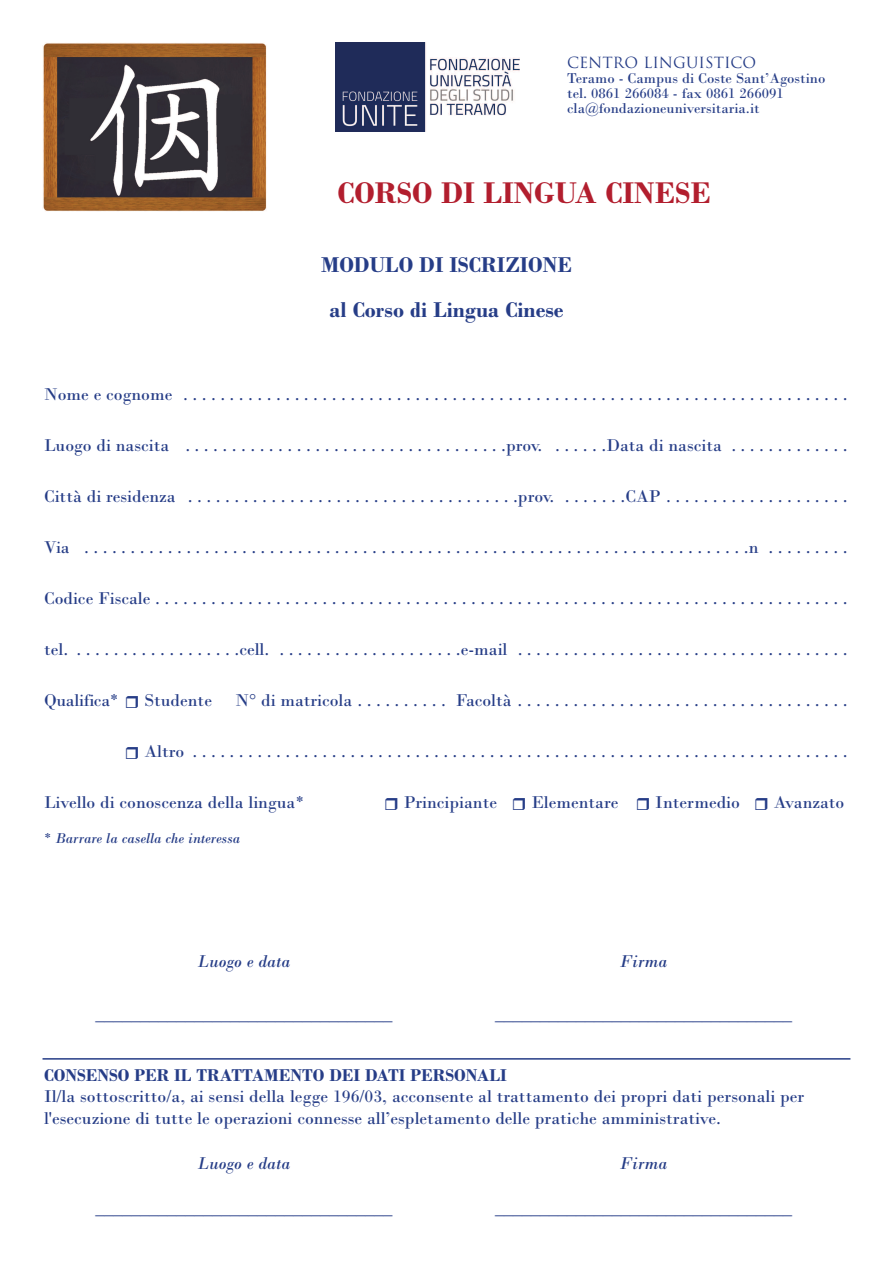
<style>
.page{position:relative;width:893px;height:1263px;background:#fff}
.page>*{position:absolute;margin:0;border:0;box-sizing:border-box;transform-origin:0 0}
.t1{font:700 31.5px "Bodoni";color:#b21e2e}
.t2{font:700 22.5px/45px "Bodoni";color:#263d87;text-align:center}
.t3{font:18px/21.6px "Bodoni";color:#263d87}
.t4{font:700 18px "Bodoni";color:#263d87}
.t5{font:italic 18px "Bodoni";color:#263d87}
.t6{font:15px/15px "Bodoni";color:#263d87}
.t7{font:italic 15px "Bodoni";color:#263d87}
.t8{font:15px "Trajan";color:#263d87}
.s1{font-style:normal}
</style>
<div class="page">
<hr style="left:43px;top:1058px;width:807px;height:1px;background:#263d87">
<img style="left:43px;top:43px;width:224px;height:168px">
<img style="left:336px;top:43px;width:183px;height:89px">
<p class="t8" style="left:567px;top:54px;width:191px">CENTRO LINGUISTICO</p>
<p class="t6" style="left:567px;top:71px;width:260px">Teramo - Campus di Coste Sant’Agostino tel. 0861 266084 - fax 0861 266091 cla@fondazioneuniversitaria.it</p>
<h1 class="t1" style="left:337px;top:174px;width:375px">CORSO DI LINGUA CINESE</h1>
<p class="t2" style="left:321px;top:241px;width:252px">MODULO DI ISCRIZIONE al Corso di Lingua Cinese</p>
<p class="t3" style="left:44px;top:383px;width:805px">Nomeecognome ........................................................................</p>
<p class="t3" style="left:44px;top:434px;width:805px">Luogodinascita ...................................prov. ......Datadinascita .............</p>
<p class="t3" style="left:44px;top:485px;width:805px">Cittàdiresidenza ....................................prov. .......CAP....................</p>
<p class="t3" style="left:44px;top:536px;width:805px">Via ........................................................................n .........</p>
<p class="t3" style="left:44px;top:587px;width:805px">CodiceFiscale...........................................................................</p>
<p class="t3" style="left:44px;top:638px;width:805px">tel. ..................cell. ....................e-mail ....................................</p>
<p class="t3" style="left:44px;top:689px;width:76px">Qualifica*</p>
<p class="t3" style="left:144px;top:689px;width:69px">Studente</p>
<p class="t3" style="left:235px;top:689px;width:614px">N°dimatricola.......... Facoltà....................................</p>
<p class="t3" style="left:144px;top:740px;width:705px">Altro .......................................................................</p>
<p class="t3" style="left:44px;top:791px;width:262px">Livello di conoscenza della lingua*</p>
<p class="t3" style="left:404px;top:791px;width:95px">Principiante</p>
<p class="t3" style="left:531px;top:791px;width:89px">Elementare</p>
<p class="t3" style="left:655px;top:791px;width:86px">Intermedio</p>
<p class="t3" style="left:774px;top:791px;width:72px">Avanzato</p>
<p class="t7" style="left:44px;top:829px;width:198px"><span class="s1">*</span> Barrare la casella che interessa</p>
<p class="t5" style="left:198px;top:951px;width:94px">Luogo e data</p>
<p class="t5" style="left:620px;top:951px;width:49px">Firma</p>
<p class="t3" style="left:95px;top:1003px;width:298px">_________________________________</p>
<p class="t3" style="left:495px;top:1003px;width:299px">_________________________________</p>
<p class="t4" style="left:44px;top:1064px;width:464px">CONSENSO PER IL TRATTAMENTO DEI DATI PERSONALI</p>
<p class="t3" style="left:44px;top:1085px;width:762px">Il/la sottoscritto/a, ai sensi della legge 196/03, acconsente al trattamento dei propri dati personali per l'esecuzione di tutte le operazioni connesse all’espletamento delle pratiche amministrative.</p>
<p class="t5" style="left:198px;top:1152px;width:94px">Luogo e data</p>
<p class="t5" style="left:620px;top:1152px;width:49px">Firma</p>
<p class="t3" style="left:95px;top:1197px;width:299px">_________________________________</p>
<p class="t3" style="left:495px;top:1197px;width:298px">_________________________________</p>
</div>
